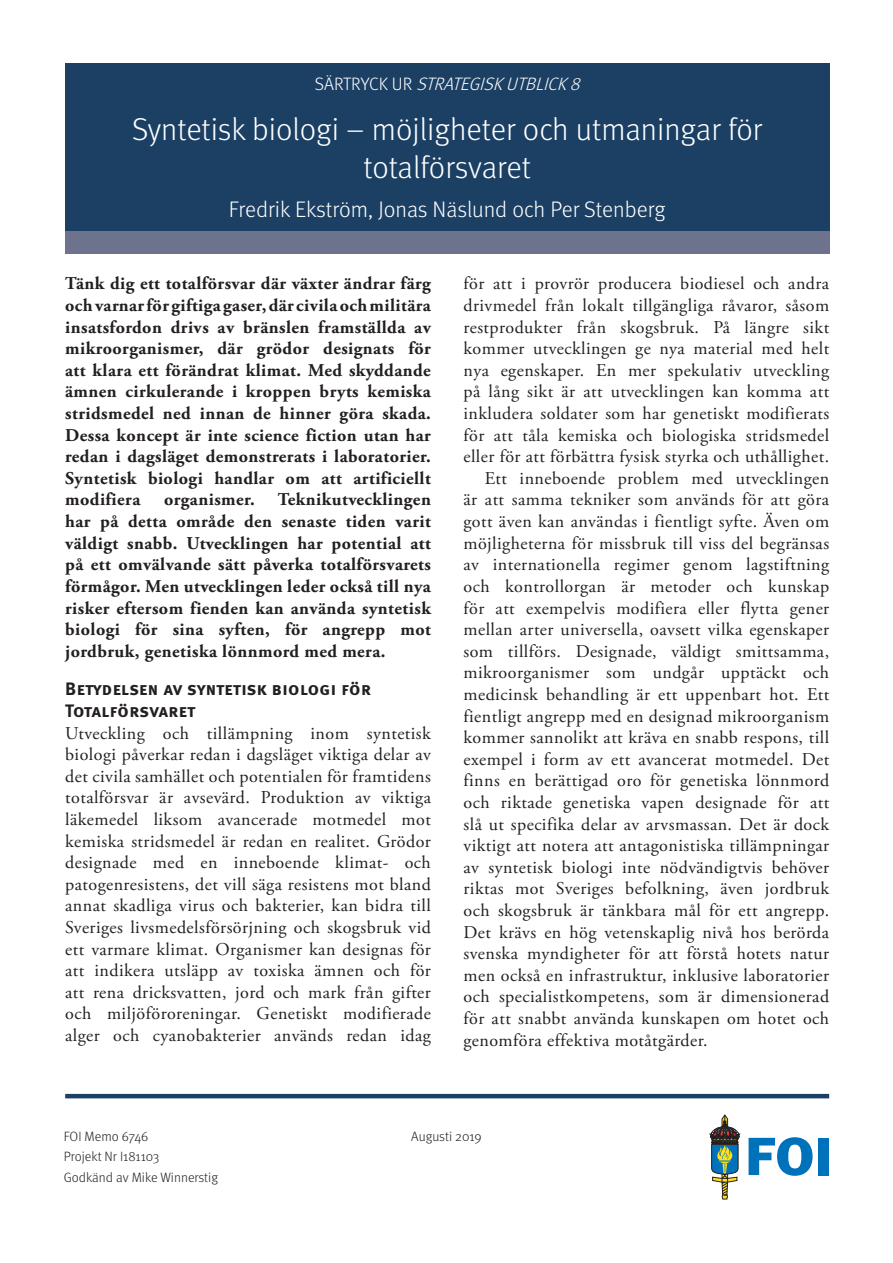
<style>
.page{position:relative;width:893px;height:1263px;background:#fff}
.page>*{position:absolute;margin:0;border:0;box-sizing:border-box;transform-origin:0 0}
.Rubrik_1{font:300 31.5px/37.8px "Meta";color:#fff;text-align:center}
.Rubrik_2{font:300 22.5px "Meta";color:#fff}
.Brödtext_indrag{font:18px/21.6px "Adobe Garamond Pro";letter-spacing:.025em;color:#231f20;text-align:justify}
.Brödtext_första{font:18px/21.6px "Adobe Garamond Pro";letter-spacing:.025em;color:#231f20;text-align:justify}
.Ingress{font:700 18px/21.6px "Adobe Garamond Pro";letter-spacing:.025em;color:#231f20;text-align:justify}
.Rubrik_3{font:18px/21.6px "Meta Bold Caps";letter-spacing:.025em;color:#231f20}
.Projekttitel{font:italic 300 18px "Meta";color:#fff}
.Sidfot_sid_1{font:300 13.5px "Meta";color:#231f20}
.s1{font-style:normal}
</style>
<div class="page">
<div style="left:65px;top:208px;width:764px;height:46px;background:#6d738d"></div>
<div style="left:65px;top:63px;width:764px;height:167px;background:#1b4064"></div>
<hr style="left:65px;top:1094px;width:764px;height:4px;background:#1b4064">
<svg style="left:749px;top:1137px;width:64px;height:39px"></svg>
<div style="left:818px;top:1138px;width:11px;height:37px;background:#0072bc"></div>
<svg style="left:710px;top:1115px;width:30px;height:84px"></svg>
<p class="Projekttitel" style="left:315px;top:74px;width:272px"><span class="s1">S Ä R T R Y C K U R</span> STRATEGISKUTBLICK8</p>
<p class="Rubrik_1" style="left:132px;top:110px;width:632px">Syntetisk biologi – möjligheter och utmaningar för totalförsvaret</p>
<p class="Rubrik_2" style="left:229px;top:197px;width:438px">Fredrik Ekström, Jonas Näslund och Per Stenberg</p>
<p class="Ingress" style="left:65px;top:273px;width:367px">Tänk dig ett totalförsvar där växter ändrar färg och varnar för giftiga gaser, där civila och militära insatsfordon drivs av bränslen framställda av mikroorganismer, där grödor designats för att klara ett förändrat klimat. Med skyddande ämnen cirkulerande i kroppen bryts kemiska stridsmedel ned innan de hinner göra skada.<br>Dessa koncept är inte science fiction utan har redan i dagsläget demonstrerats i laboratorier.<br>Syntetisk biologi handlar om att artificiellt modifiera</p>
<p class="Ingress" style="left:65px;top:489px;width:367px;text-indent:213px">Teknikutvecklingen har på detta område den senaste tiden varit väldigt snabb. Utvecklingen har potential att på ett omvälvande sätt påverka totalförsvarets förmågor. Men utvecklingen leder också till nya risker eftersom fienden kan använda syntetisk biologi för sina syften, för angrepp mot jordbruk, genetiska lönnmord med mera.</p>
<p class="Rubrik_3" style="left:65px;top:678px;width:307px">Betydelsen av syntetisk biologi för<br>Totalförsvaret</p>
<p class="Brödtext_första" style="left:65px;top:723px;width:367px">Utveckling och tillämpning inom syntetisk biologi påverkar redan i dagsläget viktiga delar av det civila samhället och potentialen för framtidens totalförsvar är avsevärd. Produktion av viktiga läkemedel liksom avancerade motmedel mot kemiska stridsmedel är redan en realitet. Grödor designade med en inneboende klimat- och patogenresistens, det vill säga resistens mot bland annat skadliga virus och bakterier, kan bidra till Sveriges livsmedelsförsörjning och skogsbruk vid ett varmare klimat. Organismer kan designas för att indikera utsläpp av toxiska ämnen och för att rena dricksvatten, jord och mark från gifter och miljöföroreningar. Genetiskt modifierade alger och cyanobakterier används redan idag</p>
<p class="Ingress" style="left:164px;top:489px;width:92px">organismer.</p>
<p class="Brödtext_första" style="left:463px;top:274px;width:367px">för att i provrör producera biodiesel och andra drivmedel från lokalt tillgängliga råvaror, såsom restprodukter från skogsbruk. På längre sikt kommer utvecklingen ge nya material med helt nya egenskaper. En mer spekulativ utveckling på lång sikt är att utvecklingen kan komma att inkludera soldater som har genetiskt modifierats för att tåla kemiska och biologiska stridsmedel eller för att förbättra fysisk styrka och uthållighet.</p>
<p class="Brödtext_indrag" style="left:463px;top:468px;width:367px;text-indent:21px">Ett inneboende problem med utvecklingen är att samma tekniker som används för att göra gott även kan användas i fientligt syfte. Även om möjligheterna för missbruk till viss del begränsas av internationella regimer genom lagstiftning och kontrollorgan är metoder och kunskap för att exempelvis modifiera eller flytta gener mellan arter universella, oavsett vilka egenskaper som tillförs. Designade, väldigt smittsamma, mikroorganismer som undgår upptäckt och medicinsk behandling är ett uppenbart hot. Ett fientligt angrepp med en designad mikroorganism kommer sannolikt att kräva en snabb respons, till exempel i form av ett avancerat motmedel. Det finns en berättigad oro för genetiska lönnmord och riktade genetiska vapen designade för att slå ut specifika delar av arvsmassan. Det är dock viktigt att notera att antagonistiska tillämpningar av syntetisk biologi inte nödvändigtvis behöver riktas mot Sveriges befolkning, även jordbruk och skogsbruk är tänkbara mål för ett angrepp.<br>Det krävs en hög vetenskaplig nivå hos berörda svenska myndigheter för att förstå hotets natur men också en infrastruktur, inklusive laboratorier och specialistkompetens, som är dimensionerad för att snabbt använda kunskapen om hotet och genomföra effektiva motåtgärder.</p>
<p class="Sidfot_sid_1" style="left:64px;top:1128px;width:86px">FOI Memo 6746</p>
<p class="Sidfot_sid_1" style="left:411px;top:1128px;width:72px">Augusti 2019</p>
<p class="Sidfot_sid_1" style="left:64px;top:1149px;width:97px">Projekt Nr I181103</p>
<p class="Sidfot_sid_1" style="left:64px;top:1169px;width:156px">Godkänd av Mike Winnerstig</p>
</div>
